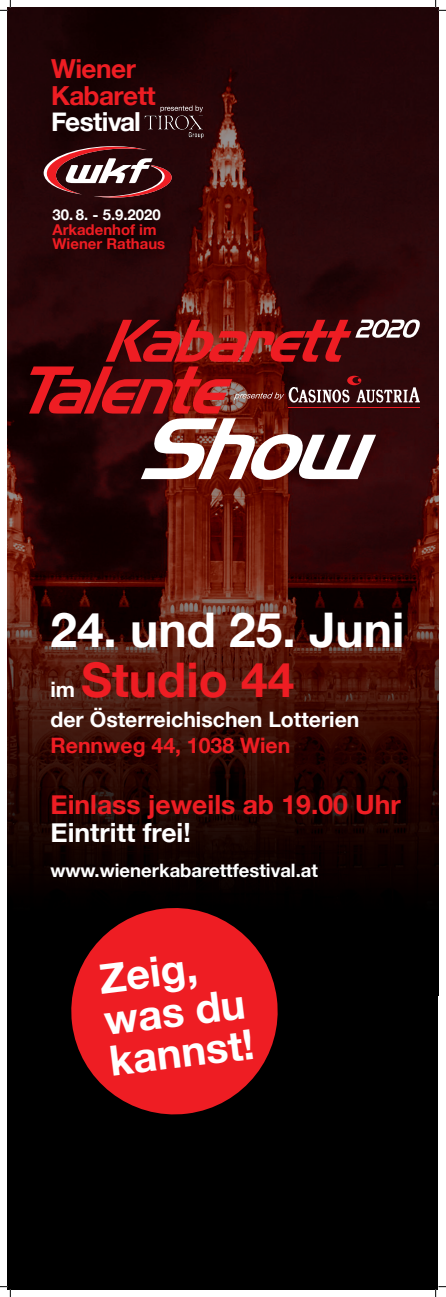
<style>
.page{position:relative;width:446px;height:1297px;background:#fff}
.page>*{position:absolute;margin:0;border:0;box-sizing:border-box;transform-origin:0 0}
.t1{font:700 47.75px "Helvetica Neue";color:#fff}
.t2{font:700 47.75px "Helvetica Neue";color:#ee1d23}
.t3{font:700 41.55px "Helvetica Neue";color:#fff}
.t4{font:700 26.5px "Helvetica Neue";color:#ee1d23}
.t5{font:700 26.5px "Helvetica Neue";color:#fff}
.t6{font:700 26.2px "Helvetica Neue";letter-spacing:-.02em;color:#ee1d23}
.t7{font:700 26.2px "Helvetica Neue";letter-spacing:-.02em;color:#fff}
.t8{font:700 21.25px "Helvetica Neue";color:#fff}
.t9{font:700 21.25px "Helvetica Neue";color:#ee1d23}
.t10{font:700 18.5px "Helvetica Neue";color:#fff}
.t11{font:700 14.9px "Helvetica Neue";color:#ee1d23}
.t12{font:700 14.9px "Helvetica Neue";color:#fff}
</style>
<div class="page">
<img style="left:8px;top:8px;width:430px;height:578px">
<div style="left:8px;top:985px;width:430px;height:304px;background:#000"></div>
<svg style="left:8px;top:586px;width:430px;height:399px;background:#280a05"></svg>
<svg style="left:43px;top:146px;width:129px;height:52px;background:#683a3c"></svg>
<img style="left:141px;top:111px;width:67px;height:31px">
<svg style="left:160px;top:105px;width:43px;height:7px"></svg>
<svg style="left:14px;top:319px;width:409px;height:160px;background:#6b2a2a"></svg>
<svg style="left:65px;top:901px;width:219px;height:214px;background:#aa1419"></svg>
<svg style="left:0;top:0;width:11px;height:11px"></svg>
<svg style="left:0;top:1286px;width:11px;height:10px"></svg>
<svg style="left:435px;top:0;width:11px;height:11px"></svg>
<svg style="left:435px;top:1286px;width:11px;height:10px"></svg>
<p class="t6" style="left:51px;top:49px;width:86px">Wiener</p>
<p class="t6" style="left:51px;top:75px;width:106px">Kabarett</p>
<p class="t7" style="left:51px;top:101px;width:91px">Festival</p>
<p class="t12" style="left:52px;top:202px;width:110px">30. 8. - 5.9.2020</p>
<p class="t11" style="left:52px;top:217px;width:106px">Arkadenhof im</p>
<p class="t11" style="left:52px;top:232px;width:114px">Wiener Rathaus</p>
<p class="t1" style="left:50px;top:592px;width:355px">24. und 25. Juni</p>
<p class="t8" style="left:50px;top:672px;width:26px">im</p>
<p class="t2" style="left:81px;top:642px;width:215px">Studio 44</p>
<p class="t8" style="left:50px;top:702px;width:310px">der Österreichischen Lotterien</p>
<p class="t9" style="left:50px;top:728px;width:241px">Rennweg 44, 1038 Wien</p>
<p class="t4" style="left:50px;top:783px;width:352px">Einlass jeweils ab 19.00 Uhr</p>
<p class="t5" style="left:50px;top:811px;width:142px">Eintritt frei!</p>
<p class="t10" style="left:50px;top:855px;width:269px">www.wienerkabarettfestival.at</p>
<p class="t3" style="left:95px;top:946px;width:100px;rotate:-7deg">Zeig,</p>
<p class="t3" style="left:100px;top:987px;width:143px;rotate:-7deg">was du</p>
<p class="t3" style="left:105px;top:1028px;width:147px;rotate:-7deg">kannst!</p>
</div>
